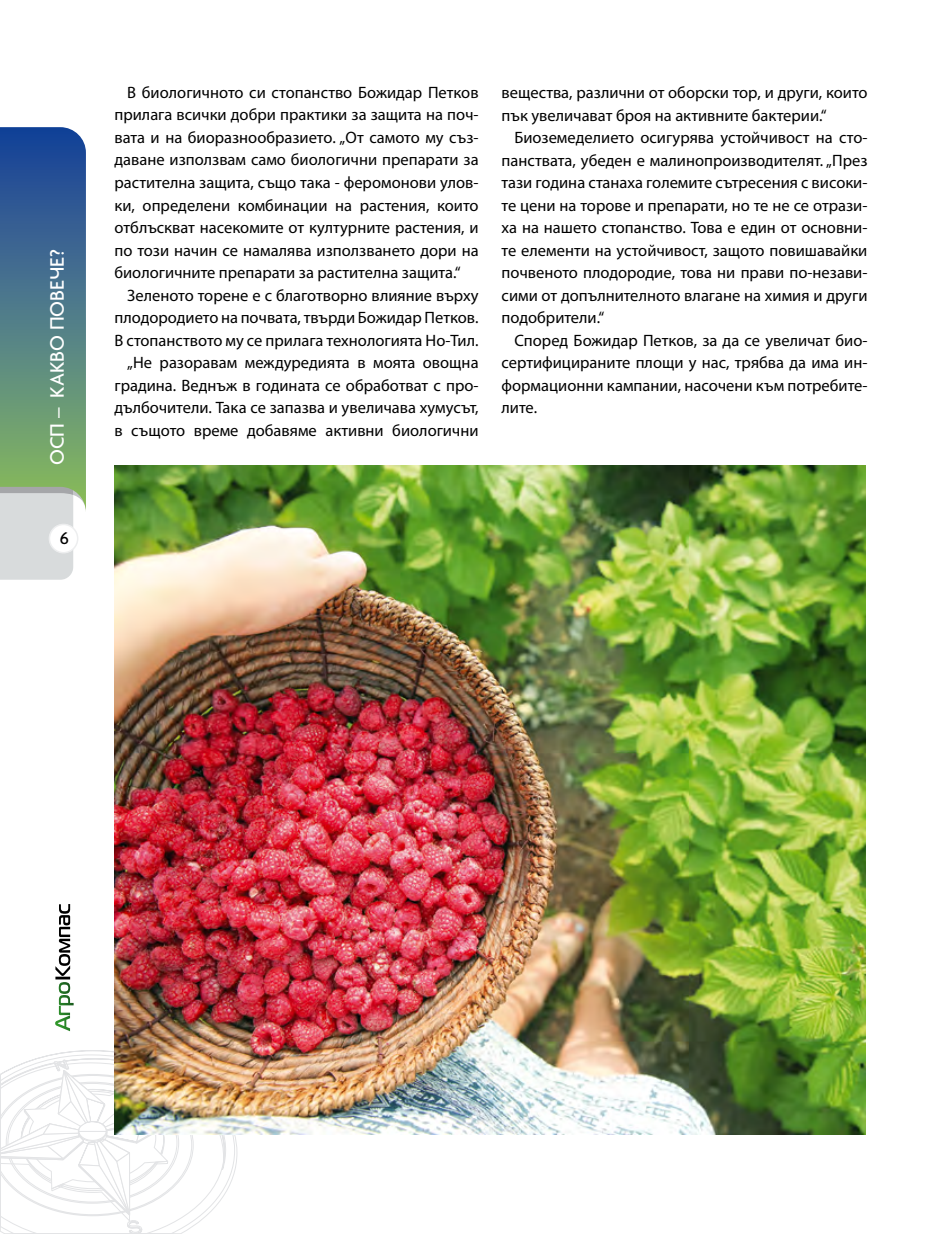
<style>
.page{position:relative;width:936px;height:1234px;background:#fff}
.page>*{position:absolute;margin:0;border:0;box-sizing:border-box;transform-origin:0 0}
.t1{font:500 21px "Agenda Bg";color:#fff}
.t2{font:500 18px "Agenda Bg";color:#000}
.t3{font:16.5px/22.5px "Myriad Pro";color:#000;text-align:justify}
</style>
<div class="page">
<svg style="left:0;top:1054px;width:236px;height:179px"></svg>
<svg style="left:55px;top:904px;width:19px;height:127px"></svg>
<svg style="left:0;top:127px;width:86px;height:452px"></svg>
<img style="left:114px;top:465px;width:751px;height:668px">
<p class="t1" style="left:45px;top:465px;width:217px;rotate:-90deg">ОСП – КАКВО ПОВЕЧЕ?</p>
<p class="t2" style="left:60px;top:528px;width:11px">6</p>
<p class="t3" style="left:114px;top:81px;width:365px;text-indent:13px">В биологичното си стопанство Божидар Петков прилага всички добри практики за защита на поч&shy;вата и на биоразнообразието. „От самото му съз&shy;даване използвам само биологични препарати за растителна защита, също така - феромонови улов&shy;ки, определени комбинации на растения, които отблъскват насекомите от културните растения, и по този начин се намалява използването дори на биологичните препарати за растителна защита.“</p>
<p class="t3" style="left:114px;top:283px;width:365px;text-align:right">Зеленото торене е с благотворно влияние върху плодородието на почвата, твърди Божидар Петков.<br>В стопанството му се прилага технологията Но-Тил. „Не разоравам междуредията в моята овощна градина. Веднъж в годината се обработват с про&shy;дълбочители. Така се запазва и увеличава хумусът, в същото време добавяме активни биологични</p>
<p class="t3" style="left:501px;top:81px;width:367px">вещества, различни от оборски тор, и други, които пък увеличават броя на активните бактерии.“</p>
<p class="t3" style="left:501px;top:126px;width:367px;text-indent:13px">Биоземеделието осигурява устойчивост на сто&shy;панствата, убеден е малинопроизводителят. „През тази година станаха големите сътресения с високи&shy;те цени на торове и препарати, но те не се отрази&shy;ха на нашето стопанство. Това е един от основни&shy;те елементи на устойчивост, защото повишавайки почвеното плодородие, това ни прави по-незави&shy;сими от допълнителното влагане на химия и други подобрители.“</p>
<p class="t3" style="left:501px;top:328px;width:367px;text-indent:13px">Според Божидар Петков, за да се увеличат био&shy;сертифицираните площи у нас, трябва да има ин&shy;формационни кампании, насочени към потребите&shy;лите.</p>
</div>
